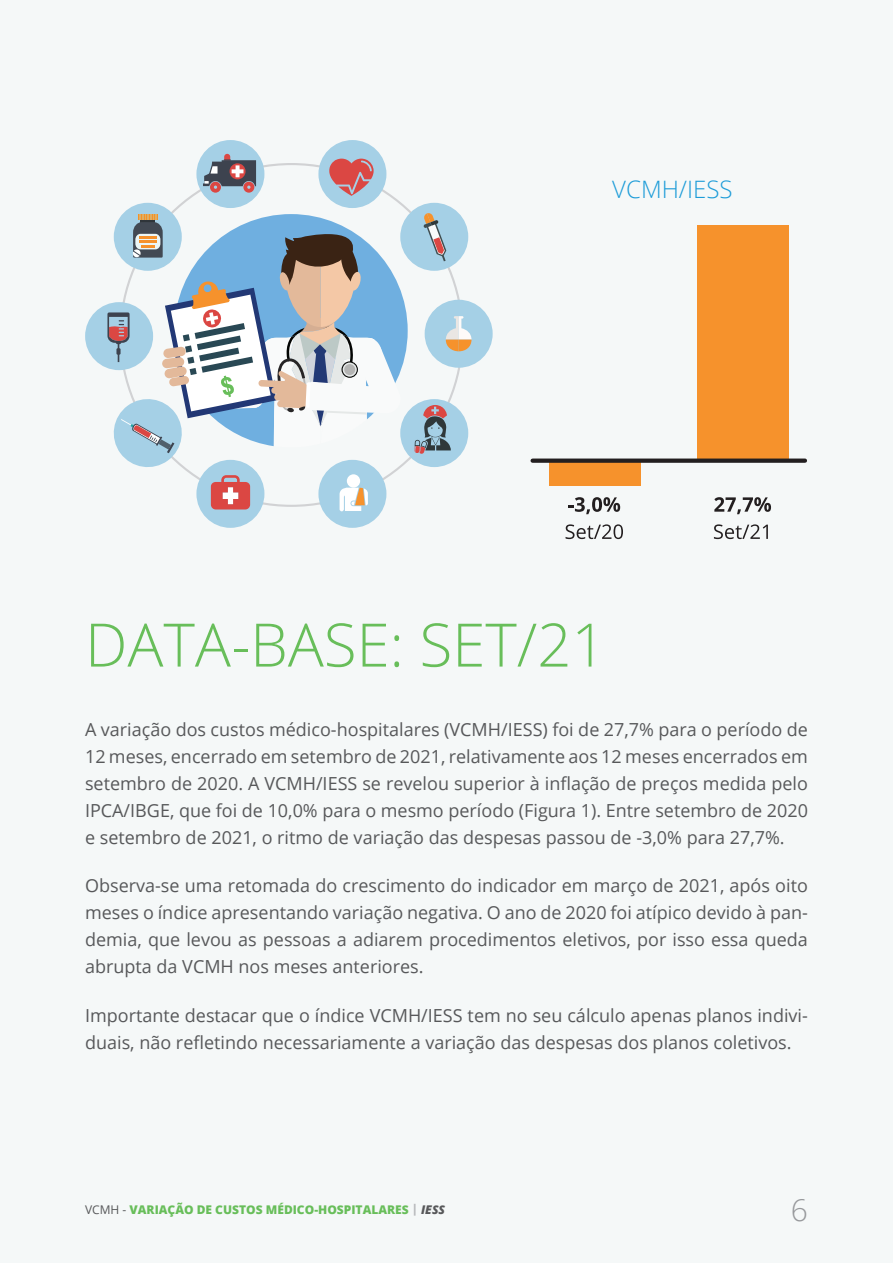
<style>
.page{position:relative;width:893px;height:1263px;background:#f5f8f8}
.page>*{position:absolute;margin:0;border:0;box-sizing:border-box;transform-origin:0 0}
.Títulos_A{font:300 60px "Open Sans";color:#68be5a}
.t1{font:300 30px "Open Sans";color:#97999c}
.Subtítulo_1_1{font:300 24px "Open Sans";color:#1d9cd8}
.Texto{font:18px/27px "Open Sans";color:#57585a;text-align:justify}
.t2{font:800 12px "Open Sans";color:#68be5a}
.s1{font-weight:400;color:#57585a}
.s2{color:#b8b9bc}
.s3{font-style:italic;color:#57585a}
</style>
<div class="page">
<svg style="left:568px;top:497px;width:52px;height:17px"></svg>
<svg style="left:566px;top:524px;width:57px;height:15px"></svg>
<svg style="left:714px;top:497px;width:57px;height:17px"></svg>
<svg style="left:714px;top:524px;width:54px;height:15px"></svg>
<div style="left:697px;top:225px;width:92px;height:236px;background:#f6922c"></div>
<div style="left:196px;top:460px;width:68px;height:68px;background:#a5d0e6;border-radius:50%"></div>
<div style="left:196px;top:140px;width:68px;height:68px;background:#a5d0e6;border-radius:50%"></div>
<svg style="left:203px;top:154px;width:53px;height:39px"></svg>
<div style="left:318px;top:140px;width:68px;height:68px;background:#a5d0e6;border-radius:50%"></div>
<svg style="left:329px;top:159px;width:45px;height:37px"></svg>
<div style="left:425px;top:300px;width:68px;height:68px;background:#a5d0e6;border-radius:50%"></div>
<svg style="left:446px;top:316px;width:25px;height:35px"></svg>
<div style="left:85px;top:302px;width:68px;height:68px;background:#a5d0e6;border-radius:50%"></div>
<div style="left:114px;top:203px;width:68px;height:68px;background:#a5d0e6;border-radius:50%"></div>
<div style="left:400px;top:203px;width:68px;height:68px;background:#a5d0e6;border-radius:50%"></div>
<svg style="left:423px;top:213px;width:23px;height:48px"></svg>
<div style="left:400px;top:399px;width:68px;height:68px;background:#a5d0e6;border-radius:50%"></div>
<svg style="left:414px;top:405px;width:37px;height:49px"></svg>
<div style="left:318px;top:460px;width:68px;height:68px;background:#a5d0e6;border-radius:50%"></div>
<svg style="left:401px;top:215px;width:7px;height:210px"></svg>
<svg style="left:107px;top:214px;width:294px;height:297px"></svg>
<div style="left:549px;top:461px;width:91px;height:25px;background:#f6922c"></div>
<div style="left:533px;top:458px;width:272px;height:5px;background:#231f20"></div>
<p class="Subtítulo_1_1" style="left:612px;top:173px;width:122px">VCMH/IESS</p>
<p class="Títulos_A" style="left:85px;top:604px;width:522px">DATA-BASE: SET/21</p>
<p class="Texto" style="left:85px;top:716px;width:724px">A variação dos custos médico-hospitalares (VCMH/IESS) foi de 27,7% para o período de 12 meses, encerrado em setembro de 2021, relativamente aos 12 meses encerrados em setembro de 2020. A VCMH/IESS se revelou superior à inflação de preços medida pelo IPCA/IBGE, que foi de 10,0% para o mesmo período (Figura 1). Entre setembro de 2020 e setembro de 2021, o ritmo de variação das despesas passou de -3,0% para 27,7%.</p>
<p class="Texto" style="left:85px;top:872px;width:724px">Observa-se uma retomada do crescimento do indicador em março de 2021, após oito meses o índice apresentando variação negativa. O ano de 2020 foi atípico devido à pan&shy;demia, que levou as pessoas a adiarem procedimentos eletivos, por isso essa queda abrupta da VCMH nos meses anteriores.</p>
<p class="Texto" style="left:85px;top:1001px;width:724px">Importante destacar que o índice VCMH/IESS tem no seu cálculo apenas planos indivi&shy;duais, não refletindo necessariamente a variação das despesas dos planos coletivos.</p>
<p class="t2" style="left:85px;top:1200px;width:362px"><span class="s1">VCMH -</span> VARIAÇÃO DE CUSTOS MÉDICO-HOSPITALARES <span class="s2">|</span> <span class="s3">IESS</span></p>
<h2 class="t1" style="left:791px;top:1189px;width:19px">6</h2>
</div>
